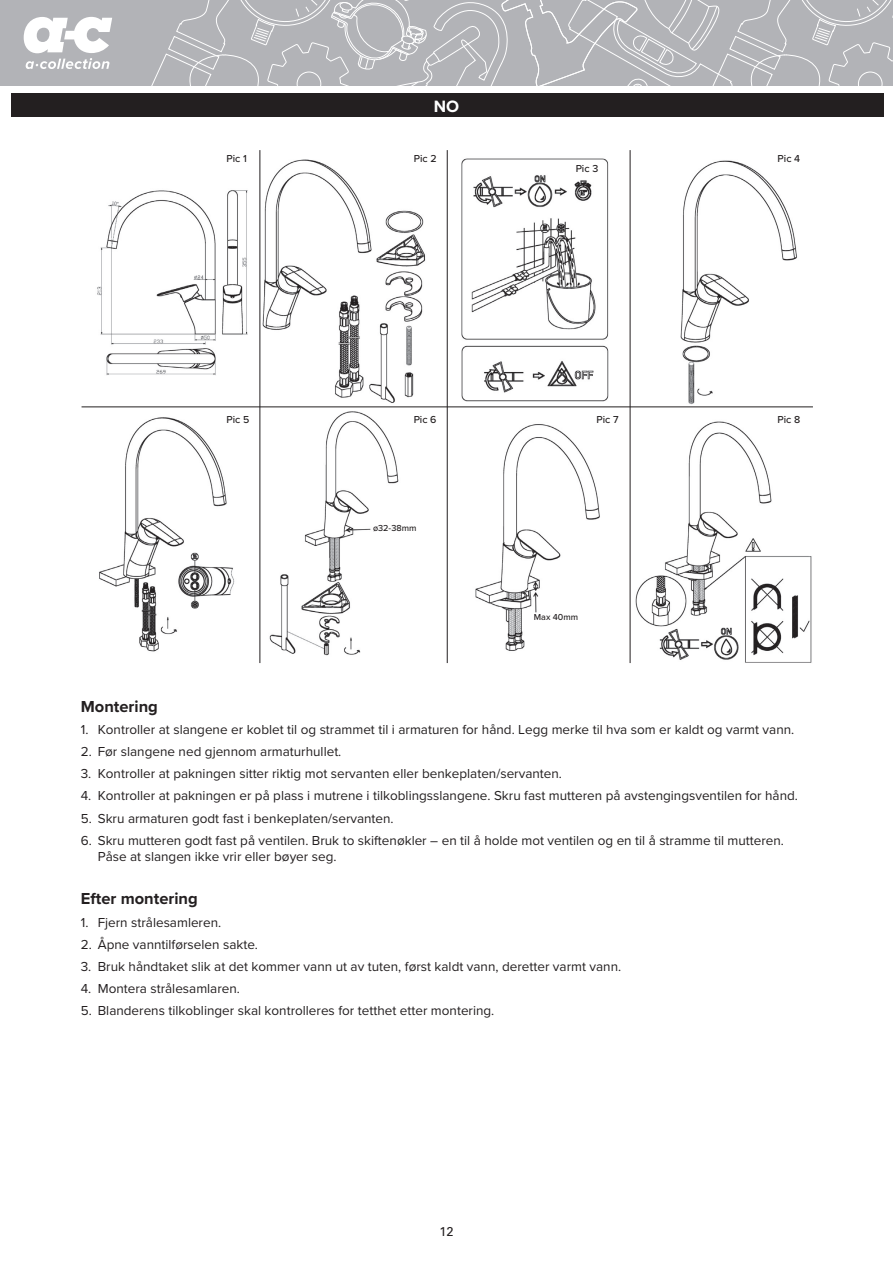
<style>
.page{position:relative;width:893px;height:1263px;background:#fff}
.page>*{position:absolute;margin:0;border:0;box-sizing:border-box;transform-origin:0 0}
.t1{font:700 17.1px "Proxima Nova";color:#fff}
.t2{font:700 16.5px "Proxima Nova";color:#231f20}
.t3{font:13.5px/16.2px "Proxima Nova";color:#231f20}
.t4{font:12.9px "Univers LT Std";color:#231f20}
.t5{font:500 10.5px "Proxima Nova";color:#231f20}
.t6{font:500 9px "Proxima Nova";color:#231f20}
</style>
<div class="page">
<div style="left:0;top:0;width:893px;height:85px;background:#b2b3b7"></div>
<svg style="left:151px;top:0;width:742px;height:85px"></svg>
<svg style="left:24px;top:17px;width:88px;height:52px"></svg>
<div style="left:11px;top:93px;width:873px;height:24px;background:#231f20"></div>
<img style="left:82px;top:150px;width:731px;height:513px">
<hr style="left:82px;top:407px;width:731px;height:1px;background:#231f20">
<hr style="left:260px;top:150px;width:1px;height:513px;background:#231f20">
<hr style="left:447px;top:150px;width:1px;height:513px;background:#231f20">
<hr style="left:630px;top:150px;width:1px;height:513px;background:#231f20">
<p class="t1" style="left:434px;top:93px;width:27px">NO</p>
<p class="t5" style="left:226px;top:151px;width:22px">Pic 1</p>
<p class="t5" style="left:414px;top:151px;width:24px">Pic 2</p>
<p class="t5" style="left:576px;top:161px;width:24px">Pic 3</p>
<p class="t5" style="left:778px;top:151px;width:24px">Pic 4</p>
<p class="t5" style="left:226px;top:411px;width:24px">Pic 5</p>
<p class="t5" style="left:414px;top:411px;width:24px">Pic 6</p>
<p class="t5" style="left:596px;top:411px;width:24px">Pic 7</p>
<p class="t5" style="left:777px;top:411px;width:24px">Pic 8</p>
<p class="t6" style="left:373px;top:521px;width:45px">ø32-38mm</p>
<p class="t6" style="left:534px;top:611px;width:46px">Max 40mm</p>
<p class="t2" style="left:81px;top:694px;width:79px">Montering</p>
<p class="t3" style="left:81px;top:720px;width:715px">1. Kontroller at slangene er koblet til og strammet til i armaturen for hånd. Legg merke til hva som er kaldt og varmt vann.</p>
<p class="t3" style="left:81px;top:743px;width:262px">2. Før slangene ned gjennom armaturhullet.</p>
<p class="t3" style="left:81px;top:765px;width:483px">3. Kontroller at pakningen sitter riktig mot servanten eller benkeplaten/servanten.</p>
<p class="t3" style="left:81px;top:787px;width:719px">4. Kontroller at pakningen er på plass i mutrene i tilkoblingsslangene. Skru fast mutteren på avstengingsventilen for hånd.</p>
<p class="t3" style="left:81px;top:809px;width:314px">5. Skru armaturen godt fast i benkeplaten/servanten.</p>
<p class="t3" style="left:98px;top:831px;width:688px;text-indent:-17px">6. Skru mutteren godt fast på ventilen. Bruk to skiftenøkler – en til å holde mot ventilen og en til å stramme til mutteren.<br>Påse at slangen ikke vrir eller bøyer seg.</p>
<p class="t2" style="left:81px;top:887px;width:118px">Efter montering</p>
<p class="t3" style="left:81px;top:913px;width:142px">1. Fjern strålesamleren.</p>
<p class="t3" style="left:81px;top:936px;width:179px">2. Åpne vanntilførselen sakte.</p>
<p class="t3" style="left:81px;top:958px;width:542px">3. Bruk håndtaket slik at det kommer vann ut av tuten, først kaldt vann, deretter varmt vann.</p>
<p class="t3" style="left:81px;top:980px;width:161px">4. Montera strålesamlaren.</p>
<p class="t3" style="left:81px;top:1002px;width:415px">5. Blanderens tilkoblinger skal kontrolleres for tetthet etter montering.</p>
<p class="t4" style="left:439px;top:1224px;width:15px">12</p>
</div>
